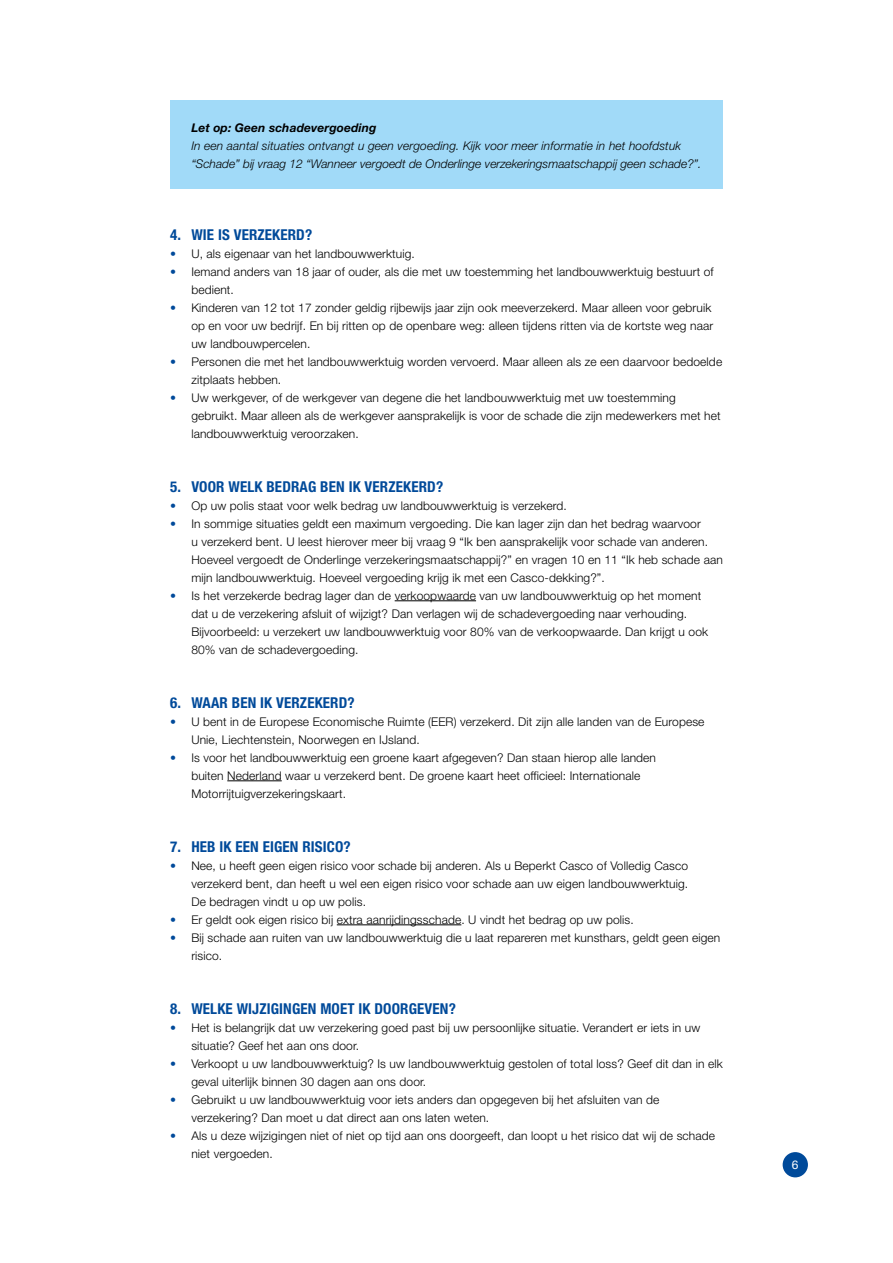
<style>
.page{position:relative;width:893px;height:1263px;background:#fff}
.page>*{position:absolute;margin:0;border:0;box-sizing:border-box;transform-origin:0 0}
.t1{font:700 condensed 15px "Helvetica Neue LT Std";letter-spacing:.01em;color:#004a9a}
.t2{font:300 12px/18px "Helvetica Neue LT Std";letter-spacing:.01em;color:#000}
.t3{font:italic 300 12px/18px "Helvetica Neue LT Std";color:#000}
.t4{font:italic 700 12px "Helvetica Neue LT Std";letter-spacing:.01em;color:#000}
.t5{font:12px "Helvetica Neue LT Std";color:#fff}
.s1{color:#004a9a}
</style>
<div class="page">
<div style="left:783px;top:1152px;width:25px;height:25px;background:#004a9a;border-radius:50%"></div>
<div style="left:170px;top:101px;width:553px;height:88px;background:#a1daf8"></div>
<hr style="left:395px;top:600px;width:81px;height:1px;background:#000">
<hr style="left:227px;top:780px;width:55px;height:1px;background:#000">
<hr style="left:337px;top:924px;width:124px;height:1px;background:#000">
<p class="t4" style="left:191px;top:120px;width:187px">Let op: Geen schadevergoeding</p>
<p class="t3" style="left:191px;top:136px;width:512px">In een aantal situaties ontvangt u geen vergoeding. Kijk voor meer informatie in het hoofdstuk “Schade” bij vraag 12 “Wanneer vergoedt de Onderlinge verzekeringsmaatschappij geen schade?”.</p>
<p class="t1" style="left:170px;top:225px;width:144px">4. WIE IS VERZEKERD?</p>
<p class="t2" style="left:170px;top:244px;width:246px"><span class="s1">•</span> U, als eigenaar van het landbouwwerktuig.</p>
<p class="t2" style="left:191px;top:262px;width:524px;text-indent:-21px"><span class="s1">•</span> Iemand anders van 18 jaar of ouder, als die met uw toestemming het landbouwwerktuig bestuurt of bedient.</p>
<p class="t2" style="left:191px;top:298px;width:523px;text-indent:-21px"><span class="s1">•</span> Kinderen van 12 tot 17 zonder geldig rijbewijs jaar zijn ook meeverzekerd. Maar alleen voor gebruik op en voor uw bedrijf. En bij ritten op de openbare weg: alleen tijdens ritten via de kortste weg naar uw landbouwpercelen.</p>
<p class="t2" style="left:191px;top:352px;width:532px;text-indent:-21px"><span class="s1">•</span> Personen die met het landbouwwerktuig worden vervoerd. Maar alleen als ze een daarvoor bedoelde zitplaats hebben.</p>
<p class="t2" style="left:191px;top:388px;width:531px;text-indent:-21px"><span class="s1">•</span> Uw werkgever, of de werkgever van degene die het landbouwwerktuig met uw toestemming gebruikt. Maar alleen als de werkgever aansprakelijk is voor de schade die zijn medewerkers met het landbouwwerktuig veroorzaken.</p>
<p class="t1" style="left:170px;top:477px;width:275px">5. VOOR WELK BEDRAG BEN IK VERZEKERD?</p>
<p class="t2" style="left:170px;top:496px;width:398px"><span class="s1">•</span> Op uw polis staat voor welk bedrag uw landbouwwerktuig is verzekerd.</p>
<p class="t2" style="left:191px;top:514px;width:533px;text-indent:-21px"><span class="s1">•</span> In sommige situaties geldt een maximum vergoeding. Die kan lager zijn dan het bedrag waarvoor<br>u verzekerd bent. U leest hierover meer bij vraag 9 “Ik ben aansprakelijk voor schade van anderen.<br>Hoeveel vergoedt de Onderlinge verzekeringsmaatschappij?” en vragen 10 en 11 “Ik heb schade aan mijn landbouwwerktuig. Hoeveel vergoeding krijg ik met een Casco-dekking?”.</p>
<p class="t2" style="left:191px;top:586px;width:518px;text-indent:-21px"><span class="s1">•</span> Is het verzekerde bedrag lager dan de verkoopwaarde van uw landbouwwerktuig op het moment dat u de verzekering afsluit of wijzigt? Dan verlagen wij de schadevergoeding naar verhouding.<br>Bijvoorbeeld: u verzekert uw landbouwwerktuig voor 80% van de verkoopwaarde. Dan krijgt u ook 80% van de schadevergoeding.</p>
<p class="t1" style="left:170px;top:693px;width:186px">6. WAAR BEN IK VERZEKERD?</p>
<p class="t2" style="left:191px;top:712px;width:515px;text-indent:-21px"><span class="s1">•</span> U bent in de Europese Economische Ruimte (EER) verzekerd. Dit zijn alle landen van de Europese<br>Unie, Liechtenstein, Noorwegen en IJsland.</p>
<p class="t2" style="left:191px;top:748px;width:466px;text-indent:-21px"><span class="s1">•</span> Is voor het landbouwwerktuig een groene kaart afgegeven? Dan staan hierop alle landen buiten Nederland waar u verzekerd bent. De groene kaart heet officieel: Internationale<br>Motorrijtuigverzekeringskaart.</p>
<p class="t1" style="left:170px;top:837px;width:182px">7. HEB IK EEN EIGEN RISICO?</p>
<p class="t2" style="left:191px;top:856px;width:498px;text-align:justify;text-indent:-21px"><span class="s1">•</span> Nee, u heeft geen eigen risico voor schade bij anderen. Als u Beperkt Casco of Volledig Casco verzekerd bent, dan heeft u wel een eigen risico voor schade aan uw eigen landbouwwerktuig.<br>De bedragen vindt u op uw polis.</p>
<p class="t2" style="left:170px;top:910px;width:465px"><span class="s1">•</span> Er geldt ook eigen risico bij extra aanrijdingsschade. U vindt het bedrag op uw polis.</p>
<p class="t2" style="left:191px;top:928px;width:530px;text-indent:-21px"><span class="s1">•</span> Bij schade aan ruiten van uw landbouwwerktuig die u laat repareren met kunsthars, geldt geen eigen risico.</p>
<p class="t1" style="left:170px;top:999px;width:287px">8. WELKE WIJZIGINGEN MOET IK DOORGEVEN?</p>
<p class="t2" style="left:191px;top:1018px;width:510px;text-indent:-21px"><span class="s1">•</span> Het is belangrijk dat uw verzekering goed past bij uw persoonlijke situatie. Verandert er iets in uw situatie? Geef het aan ons door.</p>
<p class="t2" style="left:191px;top:1054px;width:533px;text-indent:-21px"><span class="s1">•</span> Verkoopt u uw landbouwwerktuig? Is uw landbouwwerktuig gestolen of total loss? Geef dit dan in elk geval uiterlijk binnen 30 dagen aan ons door.</p>
<p class="t2" style="left:191px;top:1090px;width:469px;text-indent:-21px"><span class="s1">•</span> Gebruikt u uw landbouwwerktuig voor iets anders dan opgegeven bij het afsluiten van de verzekering? Dan moet u dat direct aan ons laten weten.</p>
<p class="t2" style="left:191px;top:1126px;width:525px;text-indent:-21px"><span class="s1">•</span> Als u deze wijzigingen niet of niet op tijd aan ons doorgeeft, dan loopt u het risico dat wij de schade niet vergoeden.</p>
<p class="t5" style="left:792px;top:1157px;width:8px">6</p>
</div>
